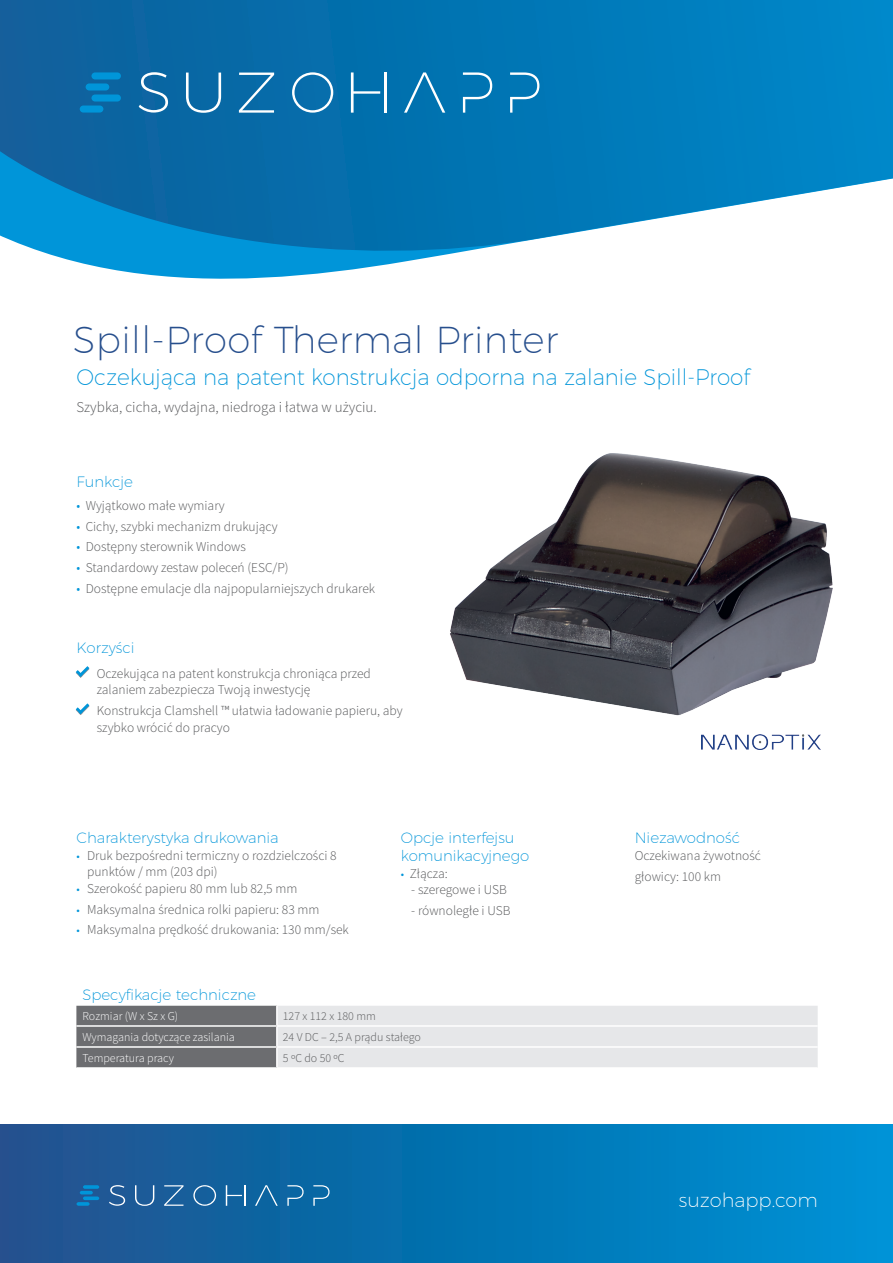
<style>
.page{position:relative;width:893px;height:1263px;background:#fff}
.page>*{position:absolute;margin:0;border:0;box-sizing:border-box;transform-origin:0 0}
.t1{font:200 37.5px "Montserrat";letter-spacing:.01em;color:#274f8d}
.Descrizione{font:200 22.5px "Montserrat";color:#0095d9;scale:.96 1}
.Ingress_baksida{font:200 19.5px "Montserrat";color:#fff}
.Prestazioni_-_Puntin{font:200 15px "Montserrat";color:#0095d9}
.Descrizione-2{font:300 15px "Source Sans Pro";color:#57585a}
.Titoli{font:200 15px "Montserrat";color:#0095d9}
.Prestazioni_-_Puntin-2{font:300 13.5px/16.5px "Source Sans Pro";color:#57585a}
.t2{font:300 12px "Source Sans Pro";color:#fff}
.t3{font:300 12px "Source Sans Pro";color:#57585a}
.s1{color:#0095d9}
.s2{font-size:12px;color:#0095d9}
</style>
<div class="page">
<svg style="left:115px;top:270px;width:233px;height:9px;fill:#0095d9"></svg>
<svg style="left:0;top:0;width:893px;height:270px;background:#2085bd"></svg>
<div style="left:91px;top:94px;width:30px;height:8px;background:#0095d9;border-radius:4px"></div>
<div style="left:80px;top:106px;width:23px;height:7px;background:#0095d9;border-radius:4px"></div>
<div style="left:91px;top:72px;width:30px;height:7px;background:#0095d9;border-radius:4px"></div>
<svg style="left:86px;top:83px;width:23px;height:7px"></svg>
<svg style="left:186px;top:73px;width:35px;height:40px"></svg>
<svg style="left:239px;top:73px;width:35px;height:40px"></svg>
<svg style="left:292px;top:72px;width:41px;height:41px;background:#3186b9"></svg>
<hr style="left:384px;top:72px;width:2px;height:41px;background:#fff">
<svg style="left:404px;top:72px;width:41px;height:41px;background:#1f83b9"></svg>
<svg style="left:463px;top:72px;width:29px;height:41px"></svg>
<svg style="left:139px;top:72px;width:29px;height:41px"></svg>
<svg style="left:351px;top:72px;width:29px;height:41px"></svg>
<svg style="left:510px;top:72px;width:29px;height:41px"></svg>
<svg style="left:76px;top:666px;width:13px;height:12px"></svg>
<svg style="left:76px;top:703px;width:13px;height:12px"></svg>
<img style="left:702px;top:734px;width:119px;height:16px">
<img style="left:450px;top:453px;width:383px;height:263px">
<div style="left:0;top:1125px;width:893px;height:138px;background:linear-gradient(to right,#1c508b,#0093d5)"></div>
<svg style="left:135px;top:1185px;width:19px;height:21px"></svg>
<svg style="left:164px;top:1185px;width:20px;height:21px"></svg>
<svg style="left:193px;top:1185px;width:23px;height:21px"></svg>
<svg style="left:255px;top:1185px;width:23px;height:21px"></svg>
<svg style="left:287px;top:1185px;width:17px;height:21px"></svg>
<svg style="left:109px;top:1185px;width:16px;height:21px"></svg>
<svg style="left:226px;top:1185px;width:19px;height:21px"></svg>
<svg style="left:313px;top:1185px;width:17px;height:21px"></svg>
<hr style="left:83px;top:1185px;width:16px;height:4px;background:#0095d9;border-radius:2px">
<svg style="left:80px;top:1191px;width:13px;height:3px"></svg>
<svg style="left:83px;top:1196px;width:16px;height:4px"></svg>
<svg style="left:77px;top:1202px;width:13px;height:4px"></svg>
<svg style="left:76px;top:1006px;width:742px;height:62px;background:#c8c9cb"></svg>
<hr style="left:76px;top:1025px;width:200px;height:2px;background:#fff">
<hr style="left:76px;top:1046px;width:200px;height:2px;background:#fff">
<hr style="left:76px;top:1067px;width:200px;height:2px;background:#fff">
<p class="t1" style="left:73px;top:317px;width:486px">Spill-Proof Thermal Printer</p>
<p class="Descrizione" style="left:76px;top:363px;width:703px">Oczekująca na patent konstrukcja odporna na zalanie Spill-Proof</p>
<p class="Descrizione-2" style="left:76px;top:398px;width:302px">Szybka, cicha, wydajna, niedroga i łatwa w użyciu.</p>
<p class="Prestazioni_-_Puntin" style="left:77px;top:472px;width:58px">Funkcje</p>
<p class="Prestazioni_-_Puntin-2" style="left:77px;top:497px;width:150px"><span class="s1">•</span> Wyjątkowo małe wymiary</p>
<p class="Prestazioni_-_Puntin-2" style="left:77px;top:518px;width:203px"><span class="s1">•</span> Cichy, szybki mechanizm drukujący</p>
<p class="Prestazioni_-_Puntin-2" style="left:77px;top:539px;width:171px"><span class="s1">•</span> Dostępny sterownik Windows</p>
<p class="Prestazioni_-_Puntin-2" style="left:77px;top:559px;width:214px"><span class="s1">•</span> Standardowy zestaw poleceń (ESC/P)</p>
<p class="Prestazioni_-_Puntin-2" style="left:77px;top:580px;width:300px"><span class="s1">•</span> Dostępne emulacje dla najpopularniejszych drukarek</p>
<p class="Prestazioni_-_Puntin" style="left:76px;top:639px;width:60px">Korzyści</p>
<p class="Prestazioni_-_Puntin-2" style="left:97px;top:665px;width:276px">Oczekująca na patent konstrukcja chroniąca przed zalaniem zabezpiecza Twoją inwestycję</p>
<p class="Prestazioni_-_Puntin-2" style="left:97px;top:702px;width:307px">Konstrukcja Clamshell ™ ułatwia ładowanie papieru, aby szybko wrócić do pracyo</p>
<p class="Prestazioni_-_Puntin" style="left:77px;top:829px;width:204px">Charakterystyka drukowania</p>
<p class="Prestazioni_-_Puntin-2" style="left:87px;top:847px;width:251px;text-indent:-10px"><span class="s2">•</span> Druk bezpośredni termiczny o rozdzielczości 8 punktów / mm (203 dpi)</p>
<p class="Prestazioni_-_Puntin-2" style="left:77px;top:880px;width:222px"><span class="s2">•</span> Szerokość papieru 80 mm lub 82,5 mm</p>
<p class="Prestazioni_-_Puntin-2" style="left:77px;top:901px;width:244px"><span class="s2">•</span> Maksymalna średnica rolki papieru: 83 mm</p>
<p class="Prestazioni_-_Puntin-2" style="left:77px;top:922px;width:274px"><span class="s2">•</span> Maksymalna prędkość drukowania: 130 mm/sek</p>
<p class="Prestazioni_-_Puntin" style="left:401px;top:829px;width:115px">Opcje interfejsu</p>
<p class="Prestazioni_-_Puntin" style="left:401px;top:847px;width:130px">komunikacyjnego</p>
<p class="Prestazioni_-_Puntin-2" style="left:401px;top:865px;width:48px"><span class="s2">•</span> Złącza:</p>
<p class="Prestazioni_-_Puntin-2" style="left:411px;top:882px;width:97px">- szeregowe i USB</p>
<p class="Prestazioni_-_Puntin-2" style="left:411px;top:902px;width:101px">- równoległe i USB</p>
<p class="Titoli" style="left:82px;top:985px;width:175px">Specyfikacje techniczne</p>
<p class="t2" style="left:82px;top:1009px;width:97px">Rozmiar (W x Sz x G)</p>
<p class="t3" style="left:283px;top:1009px;width:94px">127 x 112 x 180 mm</p>
<p class="t2" style="left:82px;top:1030px;width:154px">Wymagania dotyczące zasilania</p>
<p class="t3" style="left:283px;top:1030px;width:139px">24 V DC – 2,5 A prądu stałego</p>
<p class="t2" style="left:82px;top:1051px;width:93px">Temperatura pracy</p>
<p class="t3" style="left:283px;top:1051px;width:63px">5 ºC do 50 ºC</p>
<p class="Prestazioni_-_Puntin" style="left:635px;top:829px;width:107px">Niezawodność</p>
<p class="Prestazioni_-_Puntin-2" style="left:635px;top:847px;width:128px">Oczekiwana żywotność</p>
<p class="Prestazioni_-_Puntin-2" style="left:635px;top:868px;width:88px">głowicy: 100 km</p>
<p class="Ingress_baksida" style="left:679px;top:1188px;width:140px">suzohapp.com</p>
</div>
